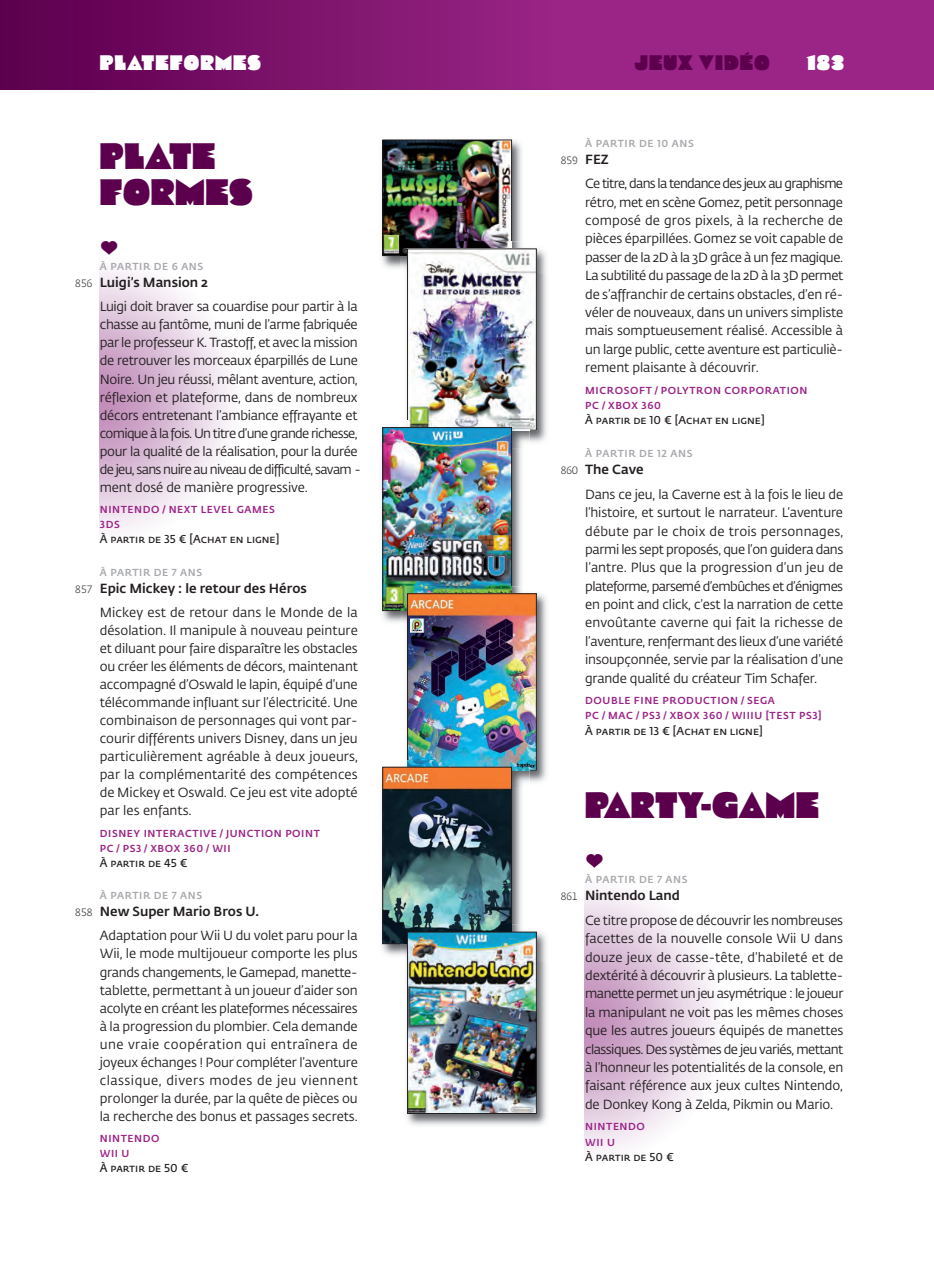
<style>
.page{position:relative;width:934px;height:1272px;background:#fff}
.page>*{position:absolute;margin:0;border:0;box-sizing:border-box;transform-origin:0 0}
.t1{font:36.75px/36.4px "Cooter Deuce";letter-spacing:.015em;color:#5c004d}
.t2{font:36.75px "Cooter Deuce";letter-spacing:-.005em;color:#5c004d}
.t3{font:21px "Cooter Deuce";letter-spacing:.05em;color:#fff}
.t4{font:21px "Cooter Deuce";letter-spacing:.05em;color:#5c004d}
.t5{font:14px "RLPE";color:#5c004d}
.t6{font:13.12px/18.4px "Fedra Sans Pro";letter-spacing:-.02em;color:#231f20;text-align:justify}
.t7{font:13.12px/24.2px "Fedra Sans Pro";letter-spacing:.01em;color:#231f20}
.t8{font:600 11.38px "Fedra Sans Pro";color:#231f20}
.t9{font:300 10.5px "Fedra Sans Pro";color:#231f20}
.t10{font:500 10.15px/15.4px "Fedra Sans Pro";letter-spacing:.06em;color:#9b2487}
.t11{font:500 10.15px "Fedra Sans Pro";letter-spacing:.06em;color:#a8a9ad}
.s1{font-weight:300;font-size:10.5px}
.s2{font-weight:500}
.s3{font-weight:500;font-size:13.12px}
</style>
<div class="page">
<div style="left:561px;top:0;width:373px;height:90px;background:#9b2487"></div>
<div style="left:1px;top:0;width:560px;height:90px;background:linear-gradient(to right,#5c004d,#9a2586)"></div>
<hr style="left:0;top:0;width:1px;height:90px;background:#5c004d">
<img style="left:381px;top:139px;width:141px;height:129px">
<img style="left:385px;top:142px;width:125px;height:112px">
<div style="left:383px;top:140px;width:129px;height:116px;border:1px solid #231f20"></div>
<img style="left:400px;top:241px;width:147px;height:202px">
<img style="left:409px;top:251px;width:125px;height:177px">
<div style="left:407px;top:249px;width:129px;height:181px;border:1px solid #231f20"></div>
<img style="left:382px;top:427px;width:18px;height:196px">
<img style="left:512px;top:431px;width:17px;height:155px">
<svg style="left:400px;top:420px;width:8px;height:7px"></svg>
<img style="left:408px;top:430px;width:121px;height:1px">
<img style="left:408px;top:420px;width:121px;height:10px">
<img style="left:385px;top:429px;width:125px;height:179px">
<div style="left:383px;top:427px;width:129px;height:183px;border:1px solid #231f20"></div>
<img style="left:406px;top:593px;width:141px;height:190px">
<img style="left:401px;top:586px;width:122px;height:42px">
<img style="left:400px;top:586px;width:111px;height:24px">
<img style="left:409px;top:595px;width:125px;height:173px">
<div style="left:407px;top:593px;width:129px;height:177px;border:1px solid #231f20"></div>
<img style="left:382px;top:766px;width:18px;height:190px">
<img style="left:512px;top:771px;width:17px;height:153px">
<img style="left:408px;top:759px;width:121px;height:11px">
<img style="left:407px;top:770px;width:122px;height:1px">
<svg style="left:400px;top:759px;width:8px;height:8px"></svg>
<img style="left:385px;top:769px;width:125px;height:172px">
<div style="left:383px;top:767px;width:129px;height:176px;border:1px solid #231f20"></div>
<img style="left:400px;top:924px;width:147px;height:202px">
<img style="left:400px;top:924px;width:111px;height:19px">
<img style="left:409px;top:933px;width:125px;height:178px">
<div style="left:407px;top:931px;width:129px;height:182px;border:1px solid #231f20"></div>
<hr style="left:435px;top:0;width:49px;height:1px;background:#fff">
<hr style="left:435px;top:1271px;width:49px;height:1px;background:#000">
<h2 class="t3" style="left:100px;top:53px;width:163px">PLATEFORMES</h2>
<h2 class="t4" style="left:634px;top:53px;width:137px">JEUX VIDÉO</h2>
<h2 class="t3" style="left:806px;top:53px;width:39px">183</h2>
<h1 class="t1" style="left:100px;top:140px;width:155px">PLATE<br>FORMES</h1>
<p class="t5" style="left:100px;top:240px;width:20px">a</p>
<p class="t11" style="left:100px;top:262px;width:105px">À PARTIR DE 6 ANS</p>
<p class="t6" style="left:100px;top:271px;width:259px;line-height:24.2px;text-indent:-25px"><span class="s1">856</span> <span class="s2">LUIGI’S MANSION 2<br></span>Luigi doit braver sa couardise pour partir à la</p>
<p class="t6" style="left:100px;top:317px;width:263px;text-align:left">chasse au fantôme, muni de l’arme fabriquée par le professeur K. Trastoff, et avec la mission de retrouver les morceaux éparpillés de Lune Noire. Un jeu réussi, mêlant aventure, action, réflexion et plateforme, dans de nombreux décors entretenant l’ambiance effrayante et comique à la fois. Un titre d’une grande richesse, pour la qualité de la réalisation, pour la durée de jeu, sans nuire au niveau de difficulté, savam - ment dosé de manière progressive.</p>
<p class="t10" style="left:100px;top:502px;width:177px">NINTENDO / NEXT LEVEL GAMES<br>3DS</p>
<p class="t8" style="left:100px;top:534px;width:181px">À partir de 35 € [Achat en ligne]</p>
<p class="t11" style="left:100px;top:567px;width:104px">À PARTIR DE 7 ANS</p>
<p class="t7" style="left:100px;top:577px;width:259px;text-indent:-25px"><span class="s1">857</span> <span class="s2">EPIC MICKEY : LE RETOUR DES HÉROS<br></span>Mickey est de retour dans le Monde de la</p>
<p class="t6" style="left:100px;top:622px;width:260px">désolation. Il manipule à nouveau peinture et diluant pour faire disparaître les obstacles ou créer les éléments de décors, maintenant accompagné d’Oswald le lapin, équipé d’une télécommande influant sur l’électricité. Une combinaison de personnages qui vont par&shy;courir différents univers Disney, dans un jeu particulièrement agréable à deux joueurs, par la complémentarité des compétences de Mickey et Oswald. Ce jeu est vite adopté par les enfants.</p>
<p class="t10" style="left:100px;top:826px;width:221px">DISNEY INTERACTIVE / JUNCTION POINT<br>PC / PS3 / XBOX 360 / WII</p>
<p class="t8" style="left:100px;top:857px;width:89px">À partir de 45 €</p>
<p class="t11" style="left:100px;top:891px;width:104px">À PARTIR DE 7 ANS</p>
<p class="t6" style="left:100px;top:900px;width:259px;line-height:24.2px;text-indent:-25px"><span class="s1">858</span> <span class="s2">NEW SUPER MARIO BROS U.<br></span>Adaptation pour Wii U du volet paru pour la</p>
<p class="t6" style="left:100px;top:945px;width:260px">Wii, le mode multijoueur comporte les plus grands changements, le Gamepad, manette&shy;tablette, permettant à un joueur d’aider son acolyte en créant les plateformes nécessaires à la progression du plombier. Cela demande une vraie coopération qui entraînera de joyeux échanges ! Pour compléter l’aventure classique, divers modes de jeu viennent prolonger la durée, par la quête de pièces ou la recherche des bonus et passages secrets.</p>
<p class="t10" style="left:100px;top:1131px;width:61px">NINTENDO<br>WII U</p>
<p class="t8" style="left:100px;top:1163px;width:90px">À partir de 50 €</p>
<p class="t11" style="left:585px;top:139px;width:110px">À PARTIR DE 10 ANS</p>
<p class="t9" style="left:560px;top:156px;width:50px">859 <span class="s3">FEZ</span></p>
<p class="t6" style="left:585px;top:175px;width:260px">Ce titre, dans la tendance des jeux au graphisme rétro, met en scène Gomez, petit personnage composé de gros pixels, à la recherche de pièces éparpillées. Gomez se voit capable de passer de la 2D à la 3D grâce à un fez magique.<br>La subtilité du passage de la 2D à la 3D permet de s’affranchir de certains obstacles, d’en ré&shy;véler de nouveaux, dans un univers simpliste mais somptueusement réalisé. Accessible à un large public, cette aventure est particuliè - rement plaisante à découvrir.</p>
<p class="t10" style="left:585px;top:383px;width:224px">MICROSOFT / POLYTRON CORPORATION<br>PC / XBOX 360</p>
<p class="t8" style="left:585px;top:415px;width:181px">À partir de 10 € [Achat en ligne]</p>
<p class="t11" style="left:585px;top:449px;width:109px">À PARTIR DE 12 ANS</p>
<p class="t6" style="left:585px;top:458px;width:259px;line-height:24.5px;text-indent:-25px"><span class="s1">860</span> <span class="s2">THE CAVE<br></span>Dans ce jeu, la Caverne est à la fois le lieu de</p>
<p class="t6" style="left:585px;top:504px;width:260px">l’histoire, et surtout le narrateur. L’aventure débute par le choix de trois personnages, parmi les sept proposés, que l’on guidera dans l’antre. Plus que la progression d’un jeu de plateforme, parsemé d’embûches et d’énigmes en point and click, c’est la narration de cette envoûtante caverne qui fait la richesse de l’aventure, renfermant des lieux d’une variété insoupçonnée, servie par la réalisation d’une grande qualité du créateur Tim Schafer.</p>
<p class="t10" style="left:585px;top:693px;width:238px">DOUBLE FINE PRODUCTION / SEGA<br>PC / MAC / PS3 / XBOX 360 / WIIIU [TEST PS3]</p>
<p class="t8" style="left:585px;top:726px;width:179px">À partir de 13 € [Achat en ligne]</p>
<h1 class="t2" style="left:585px;top:788px;width:235px">PARTY-GAME</h1>
<p class="t5" style="left:585px;top:852px;width:20px">a</p>
<p class="t11" style="left:585px;top:875px;width:104px">À PARTIR DE 7 ANS</p>
<p class="t6" style="left:585px;top:884px;width:259px;line-height:24.5px;text-indent:-25px"><span class="s1">861</span> <span class="s2">NINTENDO LAND<br></span>Ce titre propose de découvrir les nombreuses</p>
<p class="t6" style="left:585px;top:930px;width:260px">facettes de la nouvelle console Wii U dans douze jeux de casse-tête, d’habileté et de dextérité à découvrir à plusieurs. La tablette&shy;manette permet un jeu asymétrique : le joueur la manipulant ne voit pas les mêmes choses que les autres joueurs équipés de manettes classiques. Des systèmes de jeu variés, mettant à l’honneur les potentialités de la console, en faisant référence aux jeux cultes Nintendo, de Donkey Kong à Zelda, Pikmin ou Mario.</p>
<p class="t10" style="left:585px;top:1119px;width:61px">NINTENDO<br>WII U</p>
<p class="t8" style="left:585px;top:1151px;width:90px">À partir de 50 €</p>
</div>
